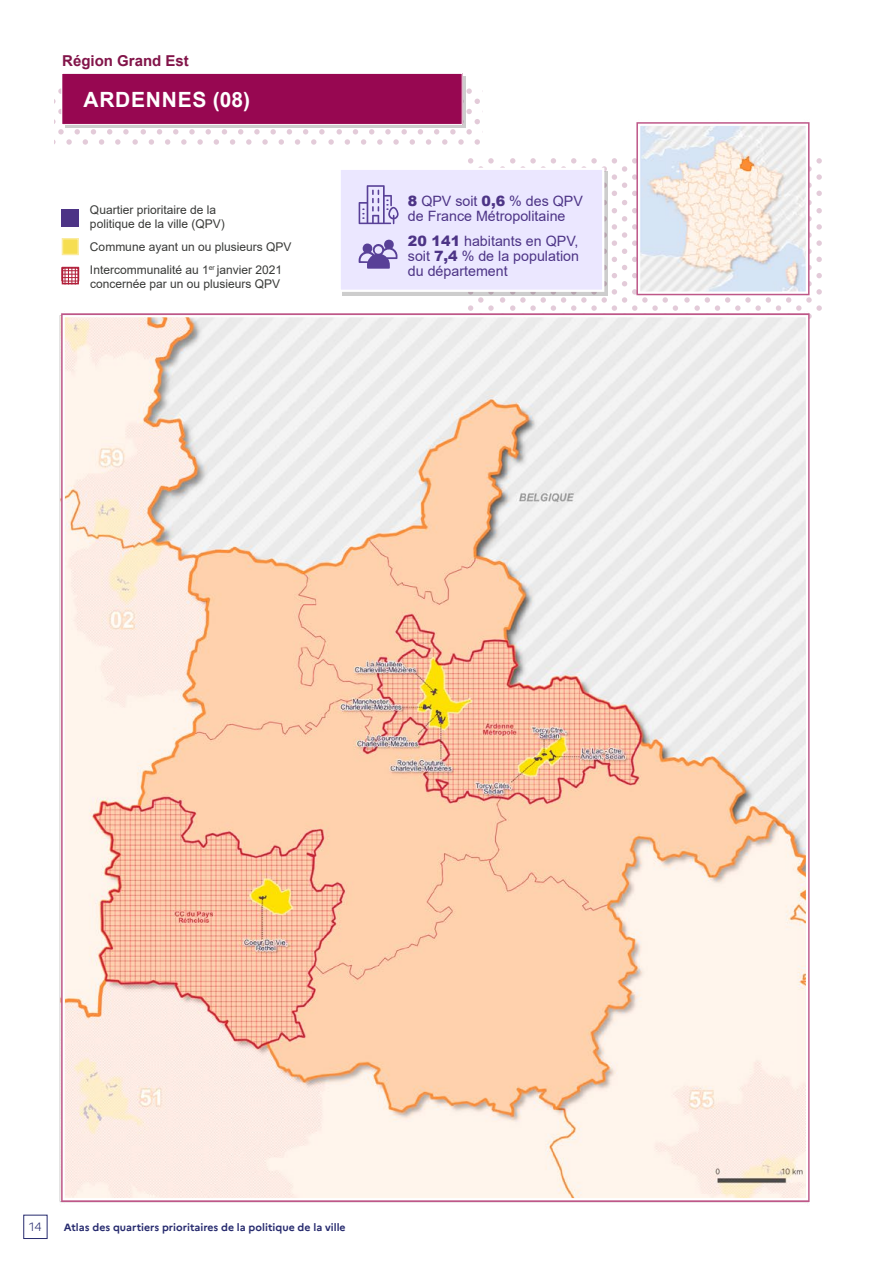
<style>
.page{position:relative;width:893px;height:1263px;background:#fff}
.page>*{position:absolute;margin:0;border:0;box-sizing:border-box;transform-origin:0 0}
.t1{font:700 21px "Arial";letter-spacing:.035em;color:#fff}
.t2{font:700 15px "Arial";color:#821449}
.t3{font:14.25px/15px "Arial";color:#4d3486}
.t4{font:12px/14.4px "Arial";color:#383937}
.t5{font:300 12px "Marianne";color:#262a6e}
.t6{font:700 10.5px "Marianne";color:#262a6e}
.s1{font-weight:900}
</style>
<div class="page">
<div style="left:23px;top:1215px;width:24px;height:24px;border:1px solid #262a6e"></div>
<img style="left:54px;top:73px;width:768px;height:1130px">
<div style="left:636px;top:122px;width:173px;height:173px;border:3px solid #be5788"></div>
<div style="left:638px;top:124px;width:170px;height:170px;border:2px solid #fff"></div>
<svg style="left:342px;top:171px;width:266px;height:124px"></svg>
<div style="left:340px;top:169px;width:263px;height:122px;background:#ebe7ff"></div>
<div style="left:339px;top:168px;width:265px;height:124px;border:2px solid #fff"></div>
<svg style="left:359px;top:239px;width:39px;height:30px"></svg>
<svg style="left:359px;top:185px;width:40px;height:39px"></svg>
<svg style="left:62px;top:267px;width:17px;height:17px"></svg>
<div style="left:62px;top:209px;width:17px;height:17px;background:#4d3486"></div>
<div style="left:62px;top:239px;width:16px;height:15px;background:#f6de51"></div>
<div style="left:62px;top:238px;width:17px;height:17px;border:2px solid #faeb9d"></div>
<p class="t2" style="left:62px;top:50px;width:128px">Région Grand Est</p>
<h1 class="t1" style="left:83px;top:84px;width:168px">ARDENNES (08)</h1>
<p class="t4" style="left:90px;top:202px;width:136px">Quartier prioritaire de la politique de la ville (QPV)</p>
<p class="t4" style="left:90px;top:235px;width:203px;line-height:22.6px">Commune ayant un ou plusieurs QPV<br>Intercommunalité au 1<sup>er</sup> janvier 2021</p>
<p class="t4" style="left:90px;top:276px;width:192px">concernée par un ou plusieurs QPV</p>
<p class="t3" style="left:408px;top:194px;width:177px"><span class="s1">8</span> QPV soit <span class="s1">0,6</span> % des QPV de France Métropolitaine</p>
<p class="t3" style="left:408px;top:234px;width:173px;text-align:justify"><span class="s1">20 141</span> habitants en QPV, soit <span class="s1">7,4</span> % de la population du département</p>
<p class="t5" style="left:29px;top:1220px;width:14px">14</p>
<p class="t6" style="left:64px;top:1220px;width:283px">Atlas des quartiers prioritaires de la politique de la ville</p>
</div>
